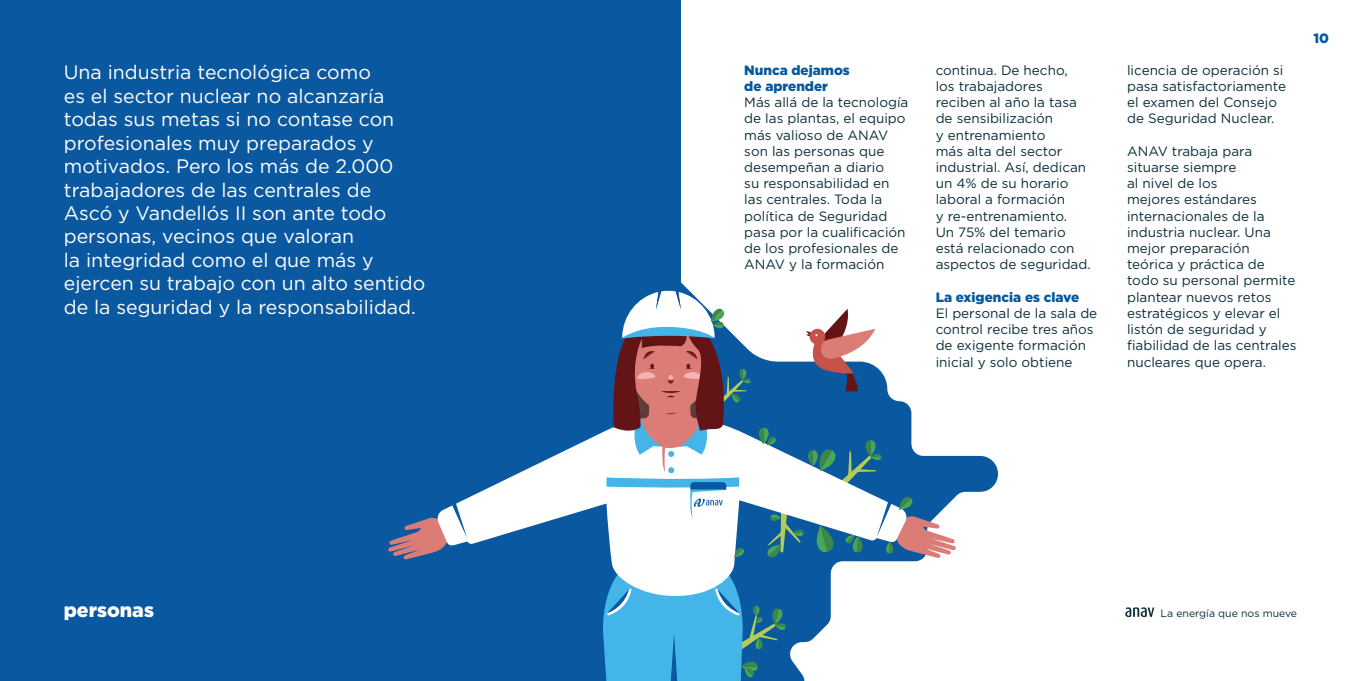
<style>
.page{position:relative;width:1361px;height:681px;background:#fff}
.page>*{position:absolute;margin:0;border:0;box-sizing:border-box;transform-origin:0 0}
.t1{font:19.5px/23.4px "Gotham";color:#fff}
.t2{font:900 19.5px "Gotham";color:#fff}
.t3{font:13.5px/16.2px "Gotham";color:#0b2f3a}
.t4{font:900 13.5px/16.2px "Gotham";color:#0458a0}
.t5{font:10.5px "Gotham";color:#0b2f3a}
</style>
<div class="page">
<div style="left:0;top:0;width:680px;height:680px;background:#0958a0"></div>
<svg style="left:664px;top:270px;width:334px;height:226px"></svg>
<svg style="left:457px;top:432px;width:146px;height:112px;fill:#fdfdfe"></svg>
<svg style="left:388px;top:503px;width:79px;height:56px"></svg>
<svg style="left:603px;top:291px;width:353px;height:389px"></svg>
<svg style="left:1125px;top:607px;width:29px;height:9px"></svg>
<p class="t1" style="left:64px;top:60px;width:363px">Una industria tecnológica como<br>es el sector nuclear no alcanzaría todas sus metas si no contase con profesionales muy preparados y motivados. Pero los más de 2.000 trabajadores de las centrales de<br>Ascó y Vandellós II son ante todo personas, vecinos que valoran<br>la integridad como el que más y ejercen su trabajo con un alto sentido de la seguridad y la responsabilidad.</p>
<p class="t4" style="left:744px;top:62px;width:107px">Nunca dejamos de aprender</p>
<p class="t3" style="left:744px;top:94px;width:166px">Más allá de la tecnología de las plantas, el equipo más valioso de ANAV son las personas que desempeñan a diario<br>su responsabilidad en las centrales. Toda la política de Seguridad pasa por la cualificación de los profesionales de<br>ANAV y la formación</p>
<p class="t3" style="left:935px;top:61px;width:157px">continua. De hecho,<br>los trabajadores reciben al año la tasa de sensibilización<br>y entrenamiento<br>más alta del sector industrial. Así, dedican un 4% de su horario laboral a formación<br>y re-entrenamiento.<br>Un 75% del temario está relacionado con aspectos de seguridad.</p>
<p class="t4" style="left:935px;top:288px;width:145px">La exigencia es clave</p>
<p class="t3" style="left:935px;top:304px;width:163px">El personal de la sala de control recibe tres años de exigente formación inicial y solo obtiene</p>
<p class="t3" style="left:1127px;top:61px;width:161px">licencia de operación si pasa satisfactoriamente el examen del Consejo de Seguridad Nuclear.</p>
<p class="t3" style="left:1127px;top:142px;width:171px">ANAV trabaja para situarse siempre<br>al nivel de los<br>mejores estándares internacionales de la industria nuclear. Una mejor preparación teórica y práctica de todo su personal permite plantear nuevos retos estratégicos y elevar el listón de seguridad y fiabilidad de las centrales nucleares que opera.</p>
<p class="t4" style="left:1313px;top:30px;width:17px">10</p>
<h1 class="t2" style="left:64px;top:596px;width:92px">personas</h1>
<p class="t5" style="left:1160px;top:606px;width:138px">La energía que nos mueve</p>
</div>
